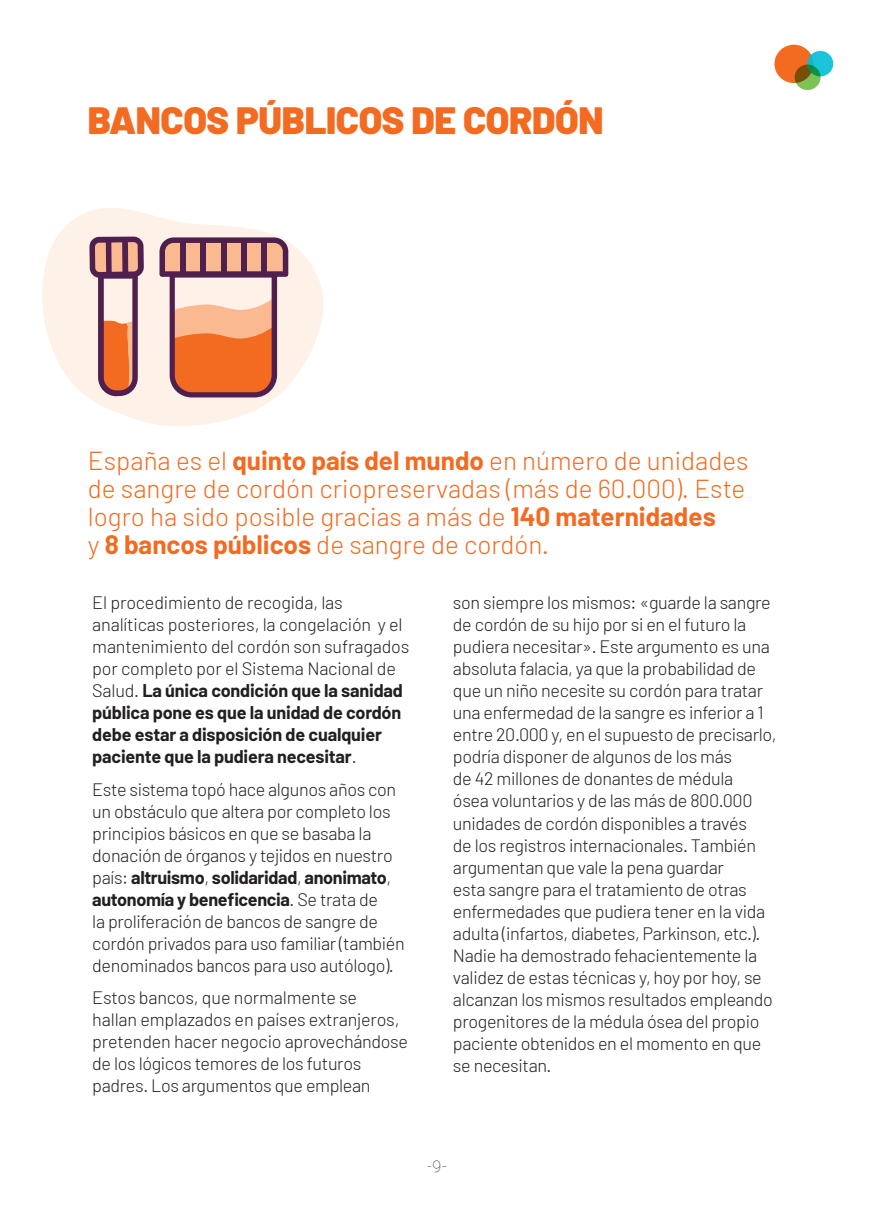
<style>
.page{position:relative;width:874px;height:1225px;background:#fff}
.page>*{position:absolute;margin:0;border:0;box-sizing:border-box;transform-origin:0 0}
.Heading_1_-_left{font:900 38px "Barlow";letter-spacing:-.01em;color:#f36a21}
.Heading_1_-_left-2{font:300 26px/28px "Barlow";color:#f36a21}
.Heading_1_-_left-3{font:300 18px/22px "Barlow";letter-spacing:-.02em;color:#231f20}
.Heading_1_-_left-4{font:100 16px "Roboto";color:#231f20}
.s1{font-weight:700}
</style>
<div class="page">
<svg style="left:774px;top:45px;width:58px;height:45px"></svg>
<svg style="left:42px;top:208px;width:282px;height:218px;fill:#fef1e7"></svg>
<svg style="left:159px;top:237px;width:129px;height:160px;background:#d5947c"></svg>
<svg style="left:89px;top:237px;width:55px;height:160px;background:#cb968a"></svg>
<div style="left:122px;top:241px;width:6px;height:34px;background:#4f1f4d"></div>
<div style="left:106px;top:241px;width:6px;height:33px;background:#4f1f4d"></div>
<p class="Heading_1_-_left" style="left:88px;top:97px;width:517px">BANCOS PÚBLICOS DE CORDÓN</p>
<p class="Heading_1_-_left-2" style="left:88px;top:446px;width:661px">España es el <span class="s1">quinto país del mundo</span> en número de unidades de sangre de cordón criopreservadas (más de 60.000). Este logro ha sido posible gracias a más de <span class="s1">140 maternidades</span></p>
<p class="Heading_1_-_left-2" style="left:88px;top:530px;width:462px">y <span class="s1">8 bancos públicos</span> de sangre de cordón.</p>
<p class="Heading_1_-_left-3" style="left:92px;top:591px;width:318px">El procedimiento de recogida, las analíticas posteriores, la congelación y el mantenimiento del cordón son sufragados por completo por el Sistema Nacional de Salud. <span class="s1">La única condición que la sanidad pública pone es que la unidad de cordón debe estar a disposición de cualquier paciente que la pudiera necesitar</span>.</p>
<p class="Heading_1_-_left-3" style="left:92px;top:777px;width:314px">Este sistema topó hace algunos años con un obstáculo que altera por completo los principios básicos en que se basaba la donación de órganos y tejidos en nuestro país: <span class="s1">altruismo</span>, <span class="s1">solidaridad</span>, <span class="s1">anonimato</span>, <span class="s1">autonomía y beneficencia</span>. Se trata de<br>la proliferación de bancos de sangre de cordón privados para uso familiar (también denominados bancos para uso autólogo).</p>
<p class="Heading_1_-_left-3" style="left:92px;top:986px;width:317px">Estos bancos, que normalmente se<br>hallan emplazados en países extranjeros, pretenden hacer negocio aprovechándose de los lógicos temores de los futuros padres. Los argumentos que emplean</p>
<p class="Heading_1_-_left-3" style="left:453px;top:591px;width:325px">son siempre los mismos: «guarde la sangre de cordón de su hijo por si en el futuro la pudiera necesitar». Este argumento es una absoluta falacia, ya que la probabilidad de que un niño necesite su cordón para tratar una enfermedad de la sangre es inferior a 1 entre 20.000 y, en el supuesto de precisarlo, podría disponer de algunos de los más<br>de 42 millones de donantes de médula<br>ósea voluntarios y de las más de 800.000 unidades de cordón disponibles a través<br>de los registros internacionales. También argumentan que vale la pena guardar<br>esta sangre para el tratamiento de otras enfermedades que pudiera tener en la vida adulta (infartos, diabetes, Parkinson, etc.).<br>Nadie ha demostrado fehacientemente la validez de estas técnicas y, hoy por hoy, se alcanzan los mismos resultados empleando progenitores de la médula ósea del propio paciente obtenidos en el momento en que se necesitan.</p>
<p class="Heading_1_-_left-4" style="left:427px;top:1155px;width:21px">-9-</p>
</div>
